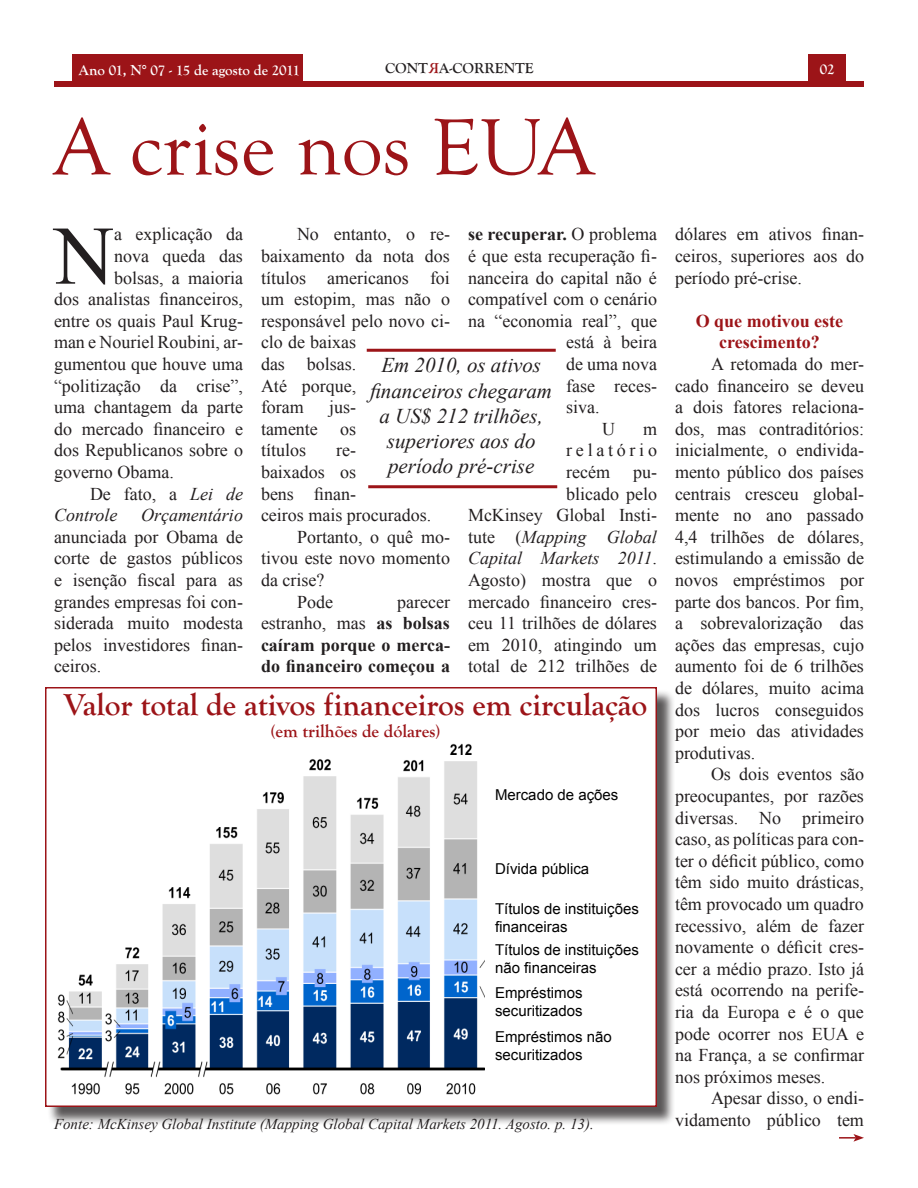
<style>
.page{position:relative;width:918px;height:1188px;background:#fff}
.page>*{position:absolute;margin:0;border:0;box-sizing:border-box;transform-origin:0 0}
.t1{font:83.25px "Times New Roman";color:#231f20}
.t2{font:82.5px "Goudy Old Style T";color:#9c1418}
.t3{font:700 31.5px "Goudy Old Style T";color:#9c1418}
.t4{font:italic 21px/25.2px "Times New Roman";color:#231f20;text-align:center}
.t5{font:18px/21.6px "Times New Roman";color:#231f20;text-align:justify}
.t6{font:700 18px/21.6px "Times New Roman";color:#231f20;text-align:justify}
.t7{font:700 18px/21.6px "Times New Roman";color:#9c1418;text-align:center}
.t8{font:italic 18px/21.6px "Times New Roman";color:#231f20}
.t9{font:700 18px "Goudy Old Style T";color:#9c1418}
.t10{font:15px/18px "Arial";color:#000}
.t11{font:italic 15px "Times New Roman";color:#231f20}
.t12{font:700 15px "Goudy Old Style T";color:#fff}
.t13{font:700 15px "Goudy Old Style T";color:#231f20}
.s1{font-style:normal}
.s2{font-style:italic}
.s3{font-weight:400}
</style>
<div class="page">
<div style="left:47px;top:689px;width:629px;height:437px;background:#231f20;opacity:.75"></div>
<div style="left:45px;top:687px;width:612px;height:420px;background:#fff;border:2px solid #9c1418"></div>
<div style="left:54px;top:81px;width:810px;height:6px;background:#9c1418"></div>
<div style="left:72px;top:54px;width:230px;height:33px;background:#9c1418"></div>
<div style="left:808px;top:54px;width:38px;height:33px;background:#9c1418"></div>
<img style="left:57px;top:743px;width:427px;height:352px">
<hr style="left:367px;top:349px;width:189px;height:3px;background:#9c1418">
<hr style="left:368px;top:485px;width:189px;height:3px;background:#9c1418">
<svg style="left:839px;top:1134px;width:25px;height:8px"></svg>
<p class="t13" style="left:385px;top:59px;width:44px">CONT</p>
<p class="t13" style="left:439px;top:59px;width:96px">A-CORRENTE</p>
<p class="t12" style="left:79px;top:62px;width:223px">Ano 01, N° 07 - 15 de agosto de 2011</p>
<p class="t12" style="left:820px;top:61px;width:16px">02</p>
<p class="t2" style="left:54px;top:102px;width:542px">A crise nos EUA</p>
<p class="t1" style="left:54px;top:200px;width:62px">N</p>
<p class="t5" style="left:114px;top:223px;width:130px">a explicação da</p>
<p class="t5" style="left:114px;top:245px;width:130px">nova queda das</p>
<p class="t5" style="left:114px;top:267px;width:130px">bolsas, a maioria</p>
<p class="t5" style="left:54px;top:288px;width:190px">dos analistas financeiros,</p>
<p class="t5" style="left:54px;top:310px;width:190px">entre os quais Paul Krug-</p>
<p class="t5" style="left:54px;top:331px;width:190px">man e Nouriel Roubini, ar-</p>
<p class="t5" style="left:54px;top:353px;width:190px">gumentou que houve uma</p>
<p class="t5" style="left:54px;top:375px;width:191px">“politização da crise”,</p>
<p class="t5" style="left:54px;top:396px;width:191px">uma chantagem da parte</p>
<p class="t5" style="left:54px;top:418px;width:191px">do mercado financeiro e</p>
<p class="t5" style="left:54px;top:439px;width:190px">dos Republicanos sobre o</p>
<p class="t5" style="left:54px;top:461px;width:121px">governo Obama.</p>
<p class="t8" style="left:54px;top:482px;width:191px;text-indent:36px"><span class="s1">De fato, a</span> Lei de<br>Controle</p>
<p class="t5" style="left:54px;top:504px;width:191px;text-indent:87px"><span class="s2">Orçamentário </span>anunciada por Obama de corte de gastos públicos e isenção fiscal para as grandes empresas foi con&shy;siderada muito modesta pelos investidores finan&shy;ceiros.</p>
<p class="t6" style="left:468px;top:223px;width:191px">se recuperar. <span class="s3">O problema</span></p>
<p class="t5" style="left:468px;top:245px;width:190px">é que esta recuperação fi-</p>
<p class="t5" style="left:468px;top:267px;width:190px">nanceira do capital não é</p>
<p class="t5" style="left:468px;top:288px;width:191px">compatível com o cenário</p>
<p class="t5" style="left:468px;top:310px;width:190px">na “economia real”, que</p>
<p class="t5" style="left:566px;top:331px;width:92px">está à beira</p>
<p class="t5" style="left:566px;top:353px;width:92px">de uma nova</p>
<p class="t5" style="left:566px;top:375px;width:92px">fase reces-</p>
<p class="t5" style="left:566px;top:396px;width:35px">siva.</p>
<p class="t5" style="left:602px;top:418px;width:14px">U</p>
<p class="t5" style="left:261px;top:223px;width:191px;text-align:left;text-indent:36px">No entanto, o re&shy;baixamento da nota dos títulos americanos foi um estopim, mas não o responsável pelo novo ci&shy;clo de baixas<br>das bolsas.<br>Até porque,<br>foram</p>
<p class="t4" style="left:370px;top:352px;width:183px">Em 2010, os ativos financeiros chegaram a US$ 212 trilhões, superiores aos do período pré-crise</p>
<p class="t5" style="left:261px;top:396px;width:97px;text-indent:68px">jus&shy;tamente os títulos</p>
<p class="t5" style="left:566px;top:418px;width:92px;text-indent:77px">m relatório recém</p>
<p class="t5" style="left:261px;top:439px;width:172px;text-align:left;text-indent:75px">re-<br>baixados os<br>bens finan-<br>ceiros mais procurados.</p>
<p class="t5" style="left:261px;top:526px;width:190px;text-indent:36px">Portanto, o quê mo&shy;tivou este novo momento da crise?</p>
<p class="t5" style="left:297px;top:591px;width:37px">Pode</p>
<p class="t5" style="left:468px;top:461px;width:191px;text-align:right">pu-<br>blicado pelo<br>McKinsey Global Insti&shy;tute (<span class="s2">Mapping Global<br>Capital Markets 2011</span>.<br>Agosto) mostra que o mercado financeiro cres&shy;ceu 11 trilhões de dólares em 2010, atingindo um total de 212 trilhões de</p>
<p class="t6" style="left:261px;top:590px;width:191px;text-indent:136px"><span class="s3">parecer estranho, mas</span> as bolsas caíram porque o merca&shy;do financeiro começou a</p>
<p class="t3" style="left:64px;top:687px;width:585px">Valor total de ativos financeiros em circulação</p>
<p class="t9" style="left:270px;top:721px;width:172px">(em trilhões de dólares)</p>
<p class="t10" style="left:495px;top:786px;width:125px">Mercado de ações</p>
<p class="t10" style="left:495px;top:860px;width:96px">Dívida pública</p>
<p class="t10" style="left:495px;top:900px;width:145px">Títulos de instituições financeiras</p>
<p class="t10" style="left:495px;top:941px;width:145px">Títulos de instituições não financeiras</p>
<p class="t10" style="left:495px;top:984px;width:89px">Empréstimos securitizados</p>
<p class="t10" style="left:495px;top:1028px;width:118px">Empréstimos não securitizados</p>
<p class="t11" style="left:54px;top:1114px;width:541px">Fonte: McKinsey Global Institute (Mapping Global Capital Markets 2011. Agosto. p. 13).</p>
<p class="t5" style="left:675px;top:223px;width:190px">dólares em ativos finan&shy;ceiros, superiores aos do período pré-crise.</p>
<p class="t7" style="left:696px;top:310px;width:149px">O que motivou este crescimento?</p>
<p class="t5" style="left:675px;top:353px;width:191px;text-indent:36px">A retomada do mer&shy;cado financeiro se deveu a dois fatores relaciona&shy;dos, mas contraditórios: inicialmente, o endivida&shy;mento público dos países centrais cresceu global&shy;mente no ano passado 4,4 trilhões de dólares, estimulando a emissão de novos empréstimos por parte dos bancos. Por fim, a sobrevalorização das ações das empresas, cujo aumento foi de 6 trilhões de dólares, muito acima dos lucros conseguidos por meio das atividades produtivas.</p>
<p class="t5" style="left:675px;top:763px;width:191px;text-indent:36px">Os dois eventos são preocupantes, por razões diversas. No primeiro caso, as políticas para con&shy;ter o déficit público, como têm sido muito drásticas, têm provocado um quadro recessivo, além de fazer novamente o déficit cres&shy;cer a médio prazo. Isto já está ocorrendo na perife&shy;ria da Europa e é o que pode ocorrer nos EUA e na França, a se confirmar nos próximos meses.</p>
<p class="t5" style="left:675px;top:1087px;width:190px;text-align:right">Apesar disso, o endi&shy;vidamento público tem</p>
</div>
